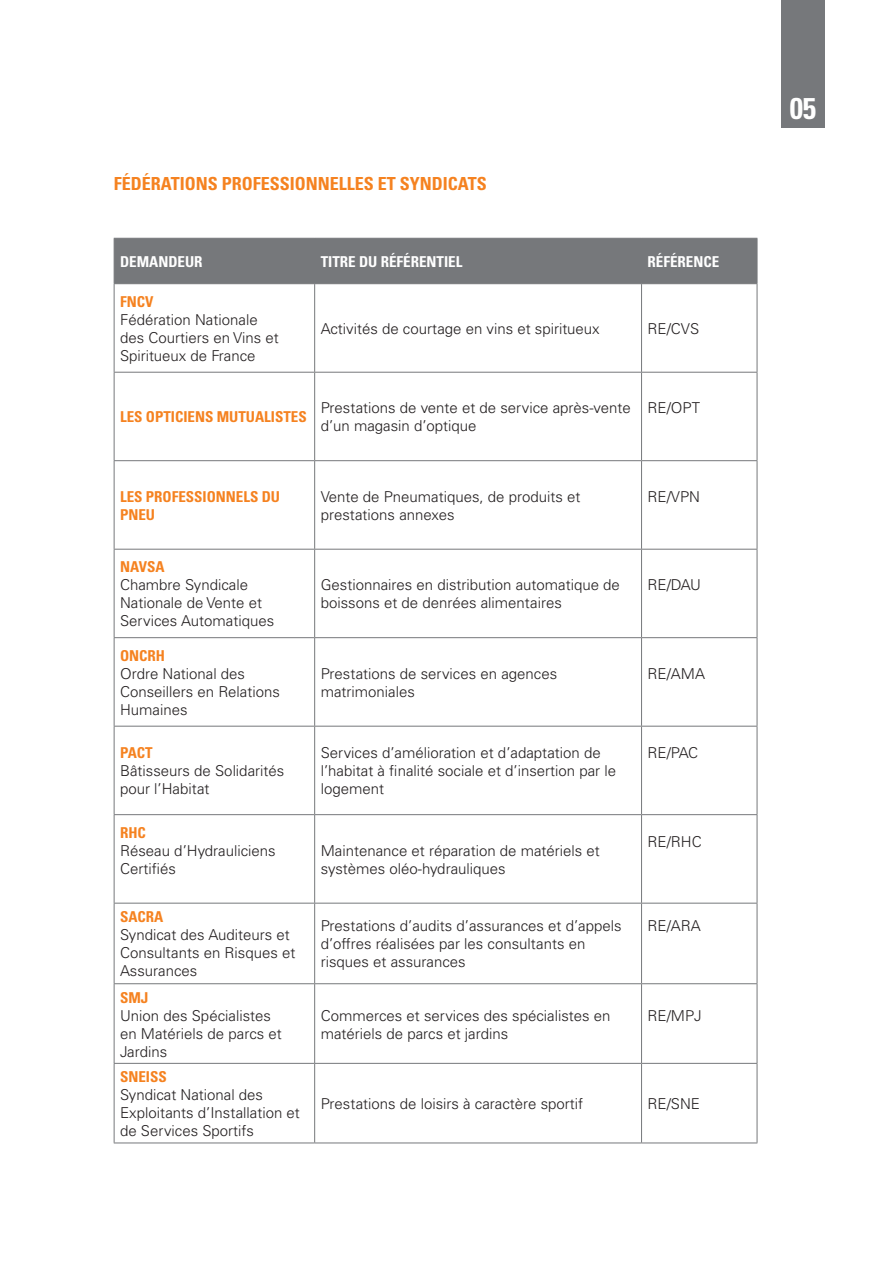
<style>
.page{position:relative;width:893px;height:1263px;background:#fff}
.page>*{position:absolute;margin:0;border:0;box-sizing:border-box;transform-origin:0 0}
.t1{font:700 condensed 30px "Univers";color:#fff}
.t2{font:700 condensed 18px "Univers";color:#f58220}
.t3{font:300 15px/18px "Univers";color:#231f20}
.t4{font:700 condensed 15px/18px "Univers";color:#f58220}
.t5{font:700 condensed 15px "Univers";color:#fff}
</style>
<div class="page">
<div style="left:781px;top:0;width:44px;height:128px;background:#76787b"></div>
<div style="left:115px;top:239px;width:642px;height:44px;background:#76787b"></div>
<hr style="left:314px;top:239px;width:1px;height:44px;background:#76787b">
<hr style="left:641px;top:239px;width:1px;height:44px;background:#76787b">
<hr style="left:114px;top:238px;width:201px;height:1px;background:#76787b">
<hr style="left:114px;top:239px;width:1px;height:44px;background:#76787b">
<hr style="left:315px;top:238px;width:326px;height:1px;background:#76787b">
<hr style="left:641px;top:238px;width:116px;height:1px;background:#76787b">
<hr style="left:757px;top:239px;width:1px;height:44px;background:#76787b">
<hr style="left:114px;top:283px;width:201px;height:1px;background:#76787b">
<hr style="left:314px;top:284px;width:1px;height:88px;background:#76787b">
<hr style="left:314px;top:373px;width:1px;height:87px;background:#76787b">
<hr style="left:314px;top:461px;width:1px;height:88px;background:#76787b">
<hr style="left:314px;top:549px;width:1px;height:88px;background:#76787b">
<hr style="left:314px;top:638px;width:1px;height:88px;background:#76787b">
<hr style="left:314px;top:726px;width:1px;height:88px;background:#76787b">
<hr style="left:314px;top:815px;width:1px;height:88px;background:#76787b">
<hr style="left:314px;top:903px;width:1px;height:80px;background:#76787b">
<hr style="left:314px;top:984px;width:1px;height:79px;background:#76787b">
<hr style="left:314px;top:1064px;width:1px;height:78px;background:#76787b">
<hr style="left:641px;top:284px;width:1px;height:88px;background:#76787b">
<hr style="left:641px;top:373px;width:1px;height:87px;background:#76787b">
<hr style="left:641px;top:461px;width:1px;height:88px;background:#76787b">
<hr style="left:641px;top:549px;width:1px;height:88px;background:#76787b">
<hr style="left:641px;top:638px;width:1px;height:88px;background:#76787b">
<hr style="left:641px;top:726px;width:1px;height:88px;background:#76787b">
<hr style="left:641px;top:815px;width:1px;height:88px;background:#76787b">
<hr style="left:641px;top:903px;width:1px;height:80px;background:#76787b">
<hr style="left:641px;top:984px;width:1px;height:79px;background:#76787b">
<hr style="left:641px;top:1064px;width:1px;height:78px;background:#76787b">
<hr style="left:114px;top:815px;width:1px;height:88px;background:#76787b">
<hr style="left:757px;top:815px;width:1px;height:88px;background:#76787b">
<hr style="left:114px;top:372px;width:201px;height:1px;background:#76787b">
<hr style="left:114px;top:373px;width:1px;height:87px;background:#76787b">
<hr style="left:315px;top:372px;width:326px;height:1px;background:#76787b">
<hr style="left:641px;top:372px;width:116px;height:1px;background:#76787b">
<hr style="left:757px;top:373px;width:1px;height:87px;background:#76787b">
<hr style="left:114px;top:460px;width:201px;height:1px;background:#76787b">
<hr style="left:114px;top:461px;width:1px;height:88px;background:#76787b">
<hr style="left:315px;top:460px;width:326px;height:1px;background:#76787b">
<hr style="left:641px;top:460px;width:116px;height:1px;background:#76787b">
<hr style="left:757px;top:461px;width:1px;height:88px;background:#76787b">
<hr style="left:114px;top:549px;width:201px;height:1px;background:#76787b">
<hr style="left:114px;top:549px;width:1px;height:88px;background:#76787b">
<hr style="left:315px;top:549px;width:326px;height:1px;background:#76787b">
<hr style="left:641px;top:549px;width:116px;height:1px;background:#76787b">
<hr style="left:757px;top:549px;width:1px;height:88px;background:#76787b">
<hr style="left:114px;top:638px;width:1px;height:88px;background:#76787b">
<hr style="left:757px;top:638px;width:1px;height:88px;background:#76787b">
<hr style="left:114px;top:726px;width:1px;height:88px;background:#76787b">
<hr style="left:114px;top:814px;width:201px;height:1px;background:#76787b">
<hr style="left:315px;top:814px;width:326px;height:1px;background:#76787b">
<hr style="left:641px;top:814px;width:116px;height:1px;background:#76787b">
<hr style="left:114px;top:903px;width:201px;height:1px;background:#76787b">
<hr style="left:114px;top:903px;width:1px;height:80px;background:#76787b">
<hr style="left:315px;top:903px;width:326px;height:1px;background:#76787b">
<hr style="left:641px;top:903px;width:116px;height:1px;background:#76787b">
<hr style="left:757px;top:903px;width:1px;height:80px;background:#76787b">
<hr style="left:114px;top:983px;width:201px;height:1px;background:#76787b">
<hr style="left:114px;top:984px;width:1px;height:79px;background:#76787b">
<hr style="left:315px;top:983px;width:326px;height:1px;background:#76787b">
<hr style="left:641px;top:983px;width:116px;height:1px;background:#76787b">
<hr style="left:757px;top:984px;width:1px;height:79px;background:#76787b">
<hr style="left:114px;top:1064px;width:1px;height:78px;background:#76787b">
<hr style="left:757px;top:1064px;width:1px;height:78px;background:#76787b">
<hr style="left:315px;top:283px;width:326px;height:1px;background:#76787b">
<hr style="left:114px;top:726px;width:201px;height:1px;background:#76787b">
<hr style="left:315px;top:726px;width:326px;height:1px;background:#76787b">
<hr style="left:641px;top:726px;width:116px;height:1px;background:#76787b">
<hr style="left:757px;top:726px;width:1px;height:88px;background:#76787b">
<hr style="left:114px;top:284px;width:1px;height:88px;background:#76787b">
<hr style="left:757px;top:284px;width:1px;height:88px;background:#76787b">
<hr style="left:641px;top:283px;width:116px;height:1px;background:#76787b">
<hr style="left:114px;top:637px;width:201px;height:1px;background:#76787b">
<hr style="left:315px;top:637px;width:326px;height:1px;background:#76787b">
<hr style="left:641px;top:637px;width:116px;height:1px;background:#76787b">
<hr style="left:114px;top:1063px;width:201px;height:1px;background:#76787b">
<hr style="left:114px;top:1142px;width:201px;height:1px;background:#76787b">
<hr style="left:315px;top:1063px;width:326px;height:1px;background:#76787b">
<hr style="left:315px;top:1142px;width:326px;height:1px;background:#76787b">
<hr style="left:641px;top:1063px;width:116px;height:1px;background:#76787b">
<hr style="left:641px;top:1142px;width:116px;height:1px;background:#76787b">
<p class="t2" style="left:114px;top:173px;width:374px">FÉDÉRATIONS PROFESSIONNELLES ET SYNDICATS</p>
<p class="t5" style="left:120px;top:252px;width:84px">DEMANDEUR</p>
<p class="t5" style="left:321px;top:252px;width:143px">TITRE DU RÉFÉRENTIEL</p>
<p class="t5" style="left:648px;top:252px;width:73px">RÉFÉRENCE</p>
<p class="t4" style="left:120px;top:292px;width:35px">FNC V</p>
<p class="t3" style="left:120px;top:311px;width:160px">Fédération Nationale des Courtiers en Vins et<br>Spiritueux de France</p>
<p class="t3" style="left:321px;top:320px;width:280px">Activités de courtage en vins et spiritueux</p>
<p class="t3" style="left:648px;top:320px;width:53px">RE/CVS</p>
<p class="t4" style="left:120px;top:408px;width:188px">LES OPTICIENS MUTUALISTES</p>
<p class="t3" style="left:321px;top:399px;width:312px">Prestations de vente et de service après-vente d’un magasin d’optique</p>
<p class="t3" style="left:648px;top:399px;width:54px">RE/OPT</p>
<p class="t4" style="left:120px;top:487px;width:162px">LES PROFESSIONNELS DU<br>PNEU</p>
<p class="t3" style="left:321px;top:488px;width:261px">Vente de Pneumatiques, de produits et prestations annexes</p>
<p class="t3" style="left:648px;top:488px;width:54px">RE/VPN</p>
<p class="t4" style="left:120px;top:558px;width:37px">NAVSA</p>
<p class="t3" style="left:120px;top:576px;width:156px">Chambre Syndicale<br>Nationale de Vente et<br>Services Automatiques</p>
<p class="t3" style="left:321px;top:576px;width:301px">Gestionnaires en distribution automatique de boissons et de denrées alimentaires</p>
<p class="t3" style="left:648px;top:576px;width:55px">RE/DAU</p>
<p class="t4" style="left:120px;top:646px;width:10px">ONCRH</p>
<p class="t3" style="left:120px;top:665px;width:161px">Ordre National des<br>Conseillers en Relations<br>Humaines</p>
<p class="t3" style="left:321px;top:665px;width:238px">Prestations de services en agences matrimoniales</p>
<p class="t3" style="left:648px;top:665px;width:59px">RE/AMA</p>
<p class="t4" style="left:120px;top:744px;width:9px">PACT</p>
<p class="t3" style="left:120px;top:762px;width:166px">Bâtisseurs de Solidarités pour l’Habitat</p>
<p class="t3" style="left:321px;top:744px;width:297px">Services d’amélioration et d’adaptation de l’habitat à finalité sociale et d’insertion par le logement</p>
<p class="t3" style="left:648px;top:744px;width:52px">RE/PAC</p>
<p class="t4" style="left:120px;top:823px;width:10px">RHC</p>
<p class="t3" style="left:120px;top:841px;width:157px">Réseau d’Hydrauliciens<br>Certifiés</p>
<p class="t3" style="left:321px;top:841px;width:281px">Maintenance et réparation de matériels et systèmes oléo-hydrauliques</p>
<p class="t3" style="left:648px;top:832px;width:56px">RE/RHC</p>
<p class="t4" style="left:120px;top:908px;width:10px">SACRA</p>
<p class="t3" style="left:120px;top:926px;width:177px">Syndicat des Auditeurs et<br>Consultants en Risques et<br>Assurances</p>
<p class="t3" style="left:321px;top:917px;width:302px">Prestations d’audits d’assurances et d’appels d’offres réalisées par les consultants en risques et assurances</p>
<p class="t3" style="left:648px;top:917px;width:55px">RE/ARA</p>
<p class="t4" style="left:120px;top:988px;width:30px">SM J</p>
<p class="t3" style="left:120px;top:1006px;width:163px">Union des Spécialistes en Matériels de parcs et<br>Jardins</p>
<p class="t3" style="left:321px;top:1006px;width:291px">Commerces et services des spécialistes en matériels de parcs et jardins</p>
<p class="t3" style="left:648px;top:1006px;width:56px">RE/MPJ</p>
<p class="t4" style="left:120px;top:1068px;width:48px">SNEISS</p>
<p class="t3" style="left:120px;top:1086px;width:181px">Syndicat National des<br>Exploitants d’Installation et de Services Sportifs</p>
<p class="t3" style="left:321px;top:1095px;width:264px">Prestations de loisirs à caractère sportif</p>
<p class="t3" style="left:648px;top:1095px;width:54px">RE/SNE</p>
<h1 class="t1" style="left:790px;top:90px;width:28px">05</h1>
</div>
